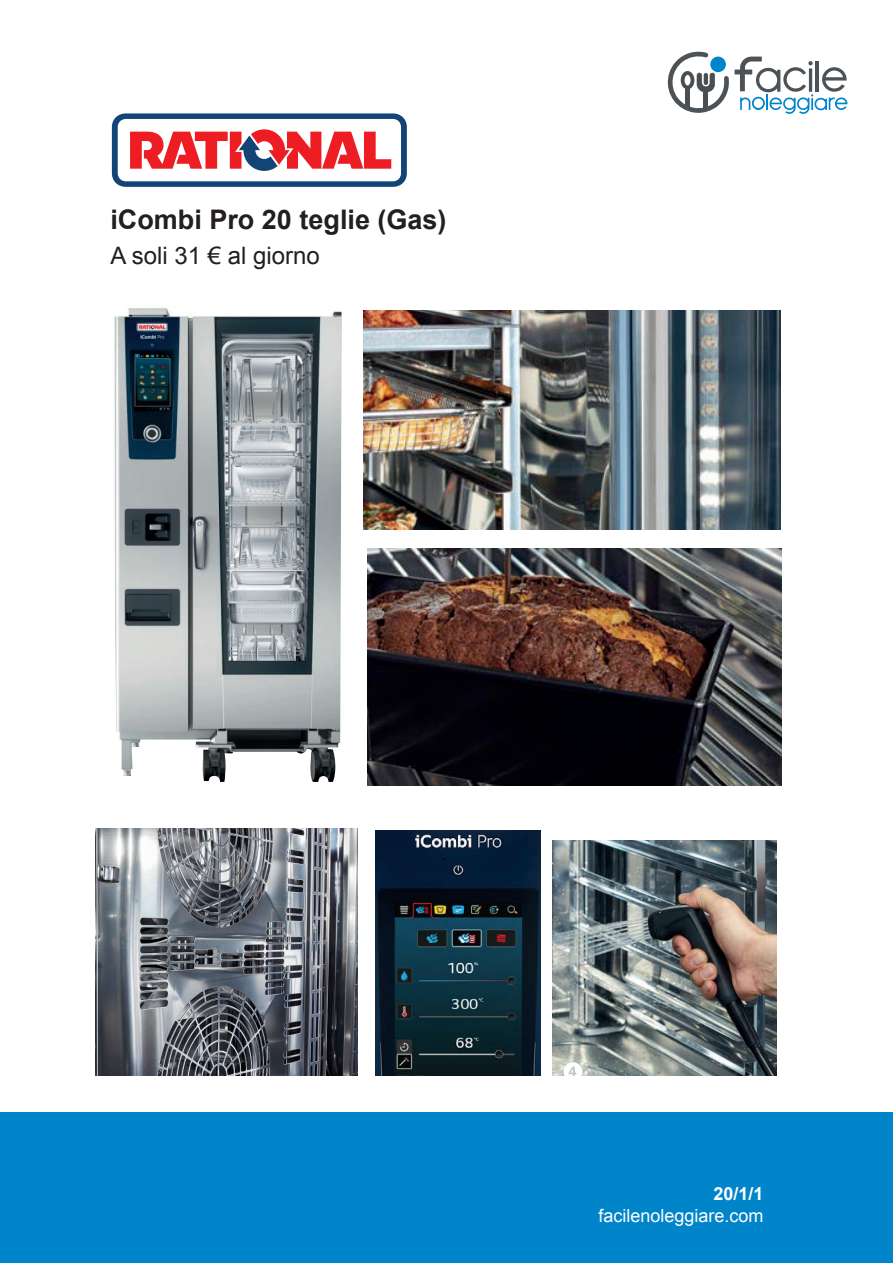
<style>
.page{position:relative;width:893px;height:1263px;background:#fff}
.page>*{position:absolute;margin:0;border:0;box-sizing:border-box;transform-origin:0 0}
.t1{font:700 27px "Arial";color:#231f20}
.t2{font:24px "Arial";color:#231f20}
.t3{font:18px "Arial";color:#fff}
.t4{font:700 18px "Arial";color:#fff}
</style>
<div class="page">
<div style="left:0;top:1113px;width:893px;height:150px;background:#0084ca"></div>
<img style="left:95px;top:828px;width:262px;height:248px">
<img style="left:552px;top:840px;width:225px;height:236px">
<img style="left:375px;top:830px;width:166px;height:246px">
<svg style="left:563px;top:1062px;width:19px;height:14px"></svg>
<img style="left:114px;top:308px;width:228px;height:474px">
<img style="left:368px;top:548px;width:414px;height:237px">
<img style="left:364px;top:311px;width:416px;height:219px">
<svg style="left:667px;top:51px;width:180px;height:63px"></svg>
<div style="left:710px;top:57px;width:16px;height:15px;background:#0084ca;border-radius:50%"></div>
<svg style="left:112px;top:113px;width:295px;height:74px"></svg>
<p class="t1" style="left:110px;top:202px;width:338px">iCombi Pro 20 teglie (Gas)</p>
<p class="t2" style="left:110px;top:240px;width:211px">A soli 31 € al giorno</p>
<p class="t4" style="left:714px;top:1182px;width:52px">20/1/1</p>
<p class="t3" style="left:598px;top:1204px;width:167px">facilenoleggiare.com</p>
</div>
